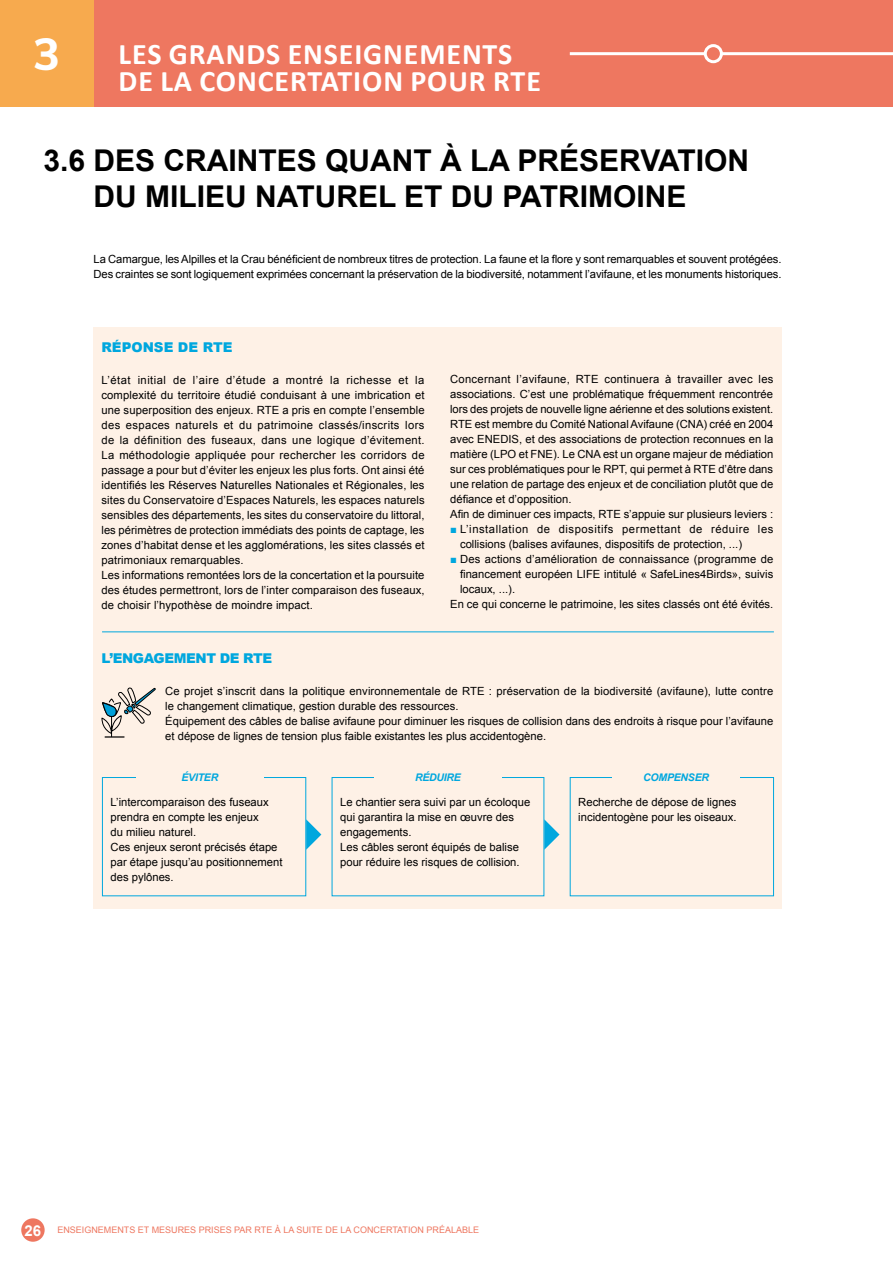
<style>
.page{position:relative;width:893px;height:1263px;background:#fff}
.page>*{position:absolute;margin:0;border:0;box-sizing:border-box;transform-origin:0 0}
.t1{font:800 45px "Nunito Sans";color:#fff}
.t2{font:700 30px/36px "Arial";color:#000;text-align:center}
.t3{font:700 30px/27px "Calibri";letter-spacing:.03em;color:#fff}
.t4{font:900 13.5px "Arial";letter-spacing:-.03em;color:#00a7de}
.t5{font:900 13.5px "Arial";color:#00a7de}
.t6{font:11.25px/15px "Arial";color:#000}
.t7{font:italic 700 10.5px "Arial";letter-spacing:-.02em;color:#00a7de}
.t8{font:9px "Arial";color:#ee7760}
.s1{color:#00a7de}
.s2{font-weight:700;font-size:15px;color:#fff}
</style>
<div class="page">
<div style="left:94px;top:0;width:799px;height:106px;background:#ee7760"></div>
<hr style="left:570px;top:52px;width:323px;height:3px;background:#fff">
<div style="left:705px;top:46px;width:16px;height:16px;background:#ee7760;border-radius:50%"></div>
<div style="left:704px;top:44px;width:19px;height:19px;border:3px solid #fff;border-radius:50%"></div>
<div style="left:0;top:0;width:94px;height:106px;background:#f7aa4e"></div>
<div style="left:21px;top:1218px;width:24px;height:24px;background:#ee7760;border-radius:50%"></div>
<div style="left:93px;top:327px;width:689px;height:582px;background:#fef1e6"></div>
<svg style="left:101px;top:687px;width:55px;height:51px"></svg>
<hr style="left:102px;top:631px;width:672px;height:1px;background:#00a7de">
<div style="left:102px;top:777px;width:204px;height:119px;border:1px solid #00a7de"></div>
<div style="left:570px;top:777px;width:204px;height:119px;border:1px solid #00a7de"></div>
<div style="left:136px;top:773px;width:128px;height:18px;background:#fef1e6"></div>
<div style="left:612px;top:773px;width:128px;height:18px;background:#fef1e6"></div>
<svg style="left:306px;top:819px;width:15px;height:31px"></svg>
<svg style="left:544px;top:819px;width:15px;height:31px"></svg>
<h1 class="t1" style="left:33px;top:21px;width:28px">3</h1>
<h2 class="t3" style="left:119px;top:40px;width:424px">LES GRANDS ENSEIGNEMENTS<br>DE LA CONCERTATION POUR RTE</h2>
<h2 class="t2" style="left:43px;top:143px;width:707px">3.6 DES CRAINTES QUANT À LA PRÉSERVATION<br>DU MILIEU NATUREL ET DU PATRIMOINE</h2>
<p class="t6" style="left:94px;top:252px;width:689px">La Camargue, les Alpilles et la Crau bénéficient de nombreux titres de protection. La faune et la flore y sont remarquables et souvent protégées.<br>Des craintes se sont logiquement exprimées concernant la préservation de la biodiversité, notamment l’avifaune, et les monuments historiques.</p>
<p class="t5" style="left:101px;top:338px;width:133px">RÉPONSE DE RTE</p>
<p class="t6" style="left:101px;top:372px;width:325px">L’état initial de l’aire d’étude a montré la richesse et la complexité du territoire étudié conduisant à une imbrication et une superposition des enjeux. RTE a pris en compte l’ensemble des espaces naturels et du patrimoine classés/inscrits lors de la définition des fuseaux, dans une logique d’évitement.<br>La méthodologie appliquée pour rechercher les corridors de passage a pour but d’éviter les enjeux les plus forts. Ont ainsi été identifiés les Réserves Naturelles Nationales et Régionales, les sites du Conservatoire d’Espaces Naturels, les espaces naturels sensibles des départements, les sites du conservatoire du littoral, les périmètres de protection immédiats des points de captage, les zones d’habitat dense et les agglomérations, les sites classés et patrimoniaux remarquables.<br>Les informations remontées lors de la concertation et la poursuite des études permettront, lors de l’inter comparaison des fuseaux, de choisir l’hypothèse de moindre impact.</p>
<p class="t6" style="left:450px;top:372px;width:325px">Concernant l’avifaune, RTE continuera à travailler avec les associations. C’est une problématique fréquemment rencontrée lors des projets de nouvelle ligne aérienne et des solutions existent.<br>RTE est membre du Comité National Avifaune (CNA) créé en 2004 avec ENEDIS, et des associations de protection reconnues en la matière (LPO et FNE). Le CNA est un organe majeur de médiation sur ces problématiques pour le RPT, qui permet à RTE d’être dans une relation de partage des enjeux et de conciliation plutôt que de défiance et d’opposition.<br>Afin de diminuer ces impacts, RTE s’appuie sur plusieurs leviers :</p>
<p class="t6" style="left:460px;top:522px;width:315px;text-indent:-10px"><span class="s1">■</span> L’installation de dispositifs permettant de réduire les collisions (balises avifaunes, dispositifs de protection, ...)</p>
<p class="t6" style="left:450px;top:552px;width:325px"><span class="s1">■</span> Des actions d’amélioration de connaissance (programme de</p>
<p class="t6" style="left:460px;top:567px;width:315px">financement européen LIFE intitulé « SafeLines4Birds», suivis</p>
<p class="t6" style="left:460px;top:582px;width:57px">locaux, ...).</p>
<p class="t6" style="left:450px;top:597px;width:325px">En ce qui concerne le patrimoine, les sites classés ont été évités.</p>
<p class="t4" style="left:101px;top:649px;width:172px">L’ENGAGEMENT DE RTE</p>
<p class="t6" style="left:165px;top:683px;width:610px">Ce projet s’inscrit dans la politique environnementale de RTE : préservation de la biodiversité (avifaune), lutte contre le changement climatique, gestion durable des ressources.<br>Équipement des câbles de balise avifaune pour diminuer les risques de collision dans des endroits à risque pour l’avifaune et dépose de lignes de tension plus faible existantes les plus accidentogène.</p>
<p class="t7" style="left:181px;top:770px;width:38px">ÉVITER</p>
<p class="t7" style="left:415px;top:770px;width:47px">RÉDUIRE</p>
<p class="t7" style="left:643px;top:770px;width:67px">COMPENSER</p>
<p class="t6" style="left:111px;top:794px;width:173px">L’intercomparaison des fuseaux prendra en compte les enjeux<br>du milieu naturel.<br>Ces enjeux seront précisés étape par étape jusqu’au positionnement des pylônes.</p>
<p class="t6" style="left:340px;top:794px;width:192px">Le chantier sera suivi par un écoloque qui garantira la mise en œuvre des engagements.<br>Les câbles seront équipés de balise pour réduire les risques de collision.</p>
<p class="t6" style="left:578px;top:794px;width:160px">Recherche de dépose de lignes incidentogène pour les oiseaux.</p>
<p class="t8" style="left:25px;top:1224px;width:456px"><span class="s2">26</span> ENSEIGNEMENTS ET MESURES PRISES PAR RTE À LA SUITE DE LA CONCERTATION PRÉALABLE</p>
</div>
